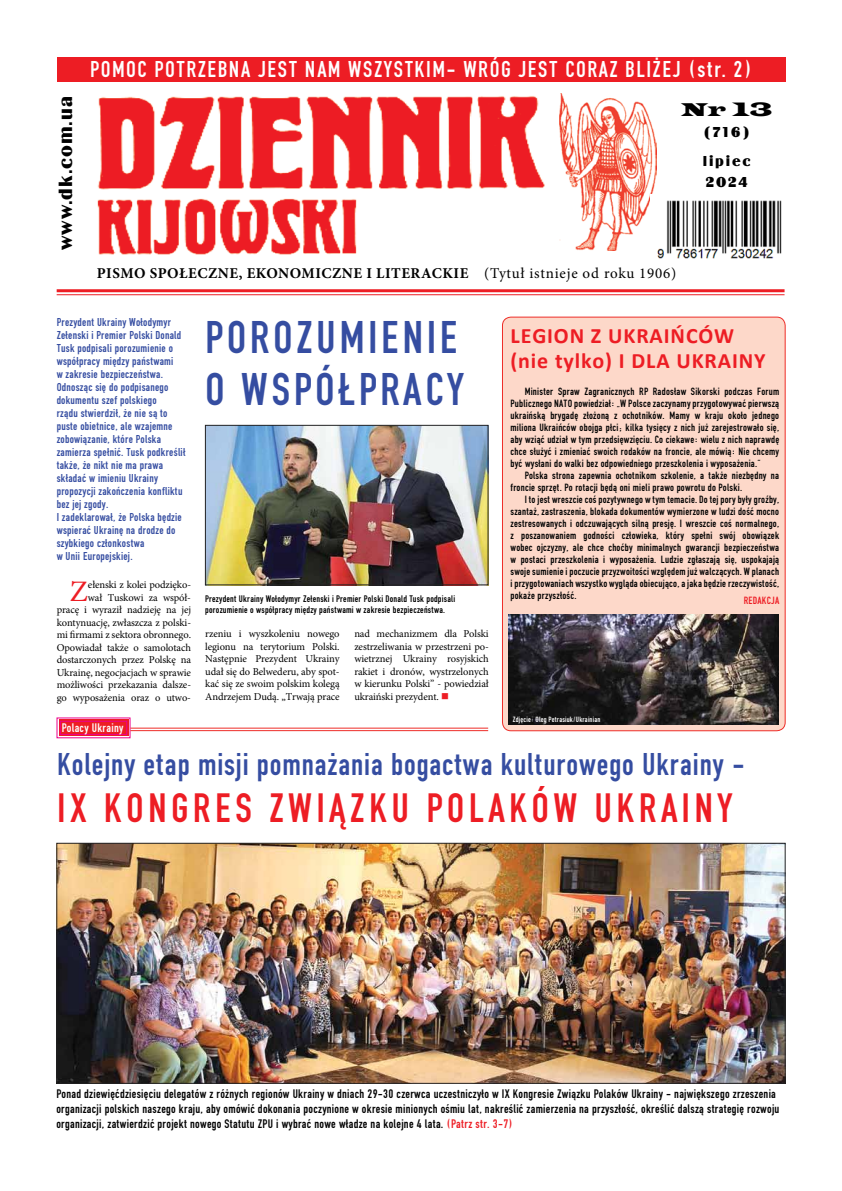
<style>
.page{position:relative;width:842px;height:1191px;background:#fff}
.page>*{position:absolute;margin:0;border:0;box-sizing:border-box;transform-origin:0 0}
.t1{font:48px/52px "Fette Eng DCE";letter-spacing:.07em;color:#354da1}
.t2{font:43px "Fette Eng DCE";letter-spacing:.1em;color:#ed1d24}
.t3{font:33px "Fette Eng DCE";letter-spacing:.025em;color:#354da1}
.t4{font:29.7px "Minion Pro";color:#ed1d24}
.t5{font:24px "Fette Eng DCE";letter-spacing:.06em;color:#fff}
.t6{font:700 22px/25px "Calibri";letter-spacing:.04em;color:#ed1d24}
.t7{font:20px "Binner DCE";color:#000}
.t8{font:20px "Latin Wide";color:#000}
.t9{font:700 15px "Minion Pro";letter-spacing:.035em;color:#000}
.t10{font:15px/29.5px "Binner DCE";letter-spacing:.12em;color:#000}
.t11{font:13px/15px "Fette Eng DCE";letter-spacing:.02em;color:#000}
.t12{font:13px "Fette Eng DCE";letter-spacing:.02em;color:#fff}
.t13{font:12px/13px "Fette Eng DCE";letter-spacing:.02em;color:#354da1}
.t14{font:11px/12px "Fette Eng DCE";letter-spacing:.02em;color:#000;text-align:justify}
.t15{font:11px "Fette Eng DCE";letter-spacing:.02em;color:#ed1d24}
.t16{font:10.5px/12.5px "Minion Pro";letter-spacing:-.01em;color:#000;text-align:justify}
.t17{font:10px/11px "Fette Eng DCE";letter-spacing:.02em;color:#000}
.t18{font:8px "Fette Eng DCE";letter-spacing:.02em;color:#fff}
.s1{font-size:19px}
.s2{font-weight:400}
.s3{color:#ed1d24}
</style>
<div class="page">
<svg style="left:56px;top:717px;width:75px;height:21px"></svg>
<div style="left:60px;top:721px;width:67px;height:14px;border:1px solid #ec008c"></div>
<hr style="left:130px;top:728px;width:358px;height:1px;background:#ee2d28">
<hr style="left:130px;top:730px;width:358px;height:1px;background:#ee2d28">
<img style="left:97px;top:96px;width:448px;height:159px">
<div style="left:57px;top:57px;width:728px;height:25px;background:#ed1d24"></div>
<hr style="left:57px;top:289px;width:727px;height:3px;background:#ed1d24">
<hr style="left:57px;top:294px;width:727px;height:1px;background:#ed1d24">
<img style="left:560px;top:93px;width:96px;height:157px">
<img style="left:651px;top:195px;width:131px;height:64px">
<img style="left:59px;top:845px;width:724px;height:236px">
<img style="left:207px;top:427px;width:279px;height:156px">
<div style="left:502px;top:317px;width:283px;height:413px;background:#fdd8c9;border-radius:9px"></div>
<div style="left:502px;top:316px;width:284px;height:415px;border:1px solid #ee2d28;border-radius:9px"></div>
<div style="left:205px;top:425px;width:283px;height:160px;border:1px solid #222223"></div>
<div style="left:57px;top:843px;width:728px;height:240px;border:1px solid #222223"></div>
<img style="left:509px;top:615px;width:270px;height:109px">
<h3 class="t7" style="left:54px;top:250px;width:155px;rotate:-90deg">www.dk.com.ua</h3>
<h3 class="t5" style="left:90px;top:56px;width:386px">POMOC POTRZEBNA JEST NAM WSZYSTKIM- WRÓG</h3>
<h3 class="t5" style="left:518px;top:56px;width:235px">JEST CORAZ BLIŻEJ (str. 2)</h3>
<h3 class="t8" style="left:681px;top:97px;width:93px"><span class="s1">N</span>r 13</h3>
<h3 class="t10" style="left:703px;top:117px;width:49px">(716) lipiec</h3>
<h3 class="t10" style="left:706px;top:168px;width:43px">2024</h3>
<h3 class="t9" style="left:97px;top:263px;width:581px">PISMO SPOŁECZNE, EKONOMICZNE I LITERACKIE <span class="s2">(Tytuł istnieje od roku 1906)</span></h3>
<p class="t13" style="left:57px;top:316px;width:130px">Prezydent Ukrainy Wołodymyr<br>Zełenski i Premier Polski Donald<br>Tusk podpisali porozumienie o współpracy między państwami<br>w zakresie bezpieczeństwa.<br>Odnosząc się do podpisanego dokumentu szef polskiego<br>rządu stwierdził, że nie są to puste obietnice, ale wzajemne zobowiązanie, które Polska zamierza spełnić. Tusk podkreślił także, że nikt nie ma prawa składać w imieniu Ukrainy propozycji zakończenia konfliktu bez jej zgody.<br>I zadeklarował, że Polska będzie wspierać Ukrainę na drodze do szybkiego członkostwa<br>w Unii Europejskiej.</p>
<h3 class="t4" style="left:70px;top:571px;width:19px">Z</h3>
<p class="t16" style="left:57px;top:579px;width:136px;text-align:right">ełenski z kolei podzięko-<br>wał Tuskowi za współ-<br>pracę i wyraził nadzieję na jej kontynuację, zwłaszcza z polski&shy;mi firmami z sektora obronnego.<br>Opowiadał także o samolotach dostarczonych przez Polskę na<br>Ukrainę, negocjacjach w sprawie możliwości przekazania dalsze&shy;go wyposażenia oraz o utwo-</p>
<p class="t12" style="left:62px;top:721px;width:63px">Polacy Ukrainy</p>
<h1 class="t1" style="left:205px;top:312px;width:260px">POROZUMIENIE<br>O WSPÓŁPRACY</h1>
<p class="t17" style="left:205px;top:593px;width:251px">Prezydent Ukrainy Wołodymyr Zełenski i Premier Polski Donald Tusk podpisali porozumienie o współpracy między państwami w zakresie bezpieczeństwa.</p>
<p class="t16" style="left:205px;top:627px;width:136px">rzeniu i wyszkoleniu nowego legionu na terytorium Polski.<br>Następnie Prezydent Ukrainy udał się do Belwederu, aby spot&shy;kać się ze swoim polskim kolegą Andrzejem Dudą. „Trwają prace</p>
<p class="t16" style="left:354px;top:627px;width:136px">nad mechanizmem dla Polski zestrzeliwania w przestrzeni po&shy;wietrznej Ukrainy rosyjskich rakiet i dronów, wystrzelonych w kierunku Polski” - powiedział ukraiński prezydent. <span class="s3">■</span></p>
<h3 class="t6" style="left:510px;top:323px;width:257px">LEGION Z UKRAIŃCÓW (nie tylko) I DLA UKRAINY</h3>
<p class="t14" style="left:510px;top:385px;width:270px;text-indent:14px">Minister Spraw Zagranicznych RP Radosław Sikorski podczas Forum Publicznego NATO powiedział: „W Polsce zaczynamy przygotowywać pierwszą ukraińską brygadę złożoną z ochotników. Mamy w kraju około jednego miliona Ukraińców obojga płci; kilka tysięcy z nich już zarejestrowało się, aby wziąć udział w tym przedsięwzięciu. Co ciekawe: wielu z nich naprawdę chce służyć i zmieniać swoich rodaków na froncie, ale mówią: Nie chcemy być wysłani do walki bez odpowiedniego przeszkolenia i wyposażenia.“</p>
<p class="t14" style="left:510px;top:469px;width:270px;text-indent:14px">Polska strona zapewnia ochotnikom szkolenie, a także niezbędny na froncie sprzęt. Po rotacji będą oni mieli prawo powrotu do Polski.</p>
<p class="t14" style="left:510px;top:493px;width:270px;text-indent:14px">I to jest wreszcie coś pozytywnego w tym temacie. Do tej pory były groźby, szantaż, zastraszenia, blokada dokumentów wymierzone w ludzi dość mocno zestresowanych i odczuwających silną presję. I wreszcie coś normalnego, z poszanowaniem godności człowieka, który spełni swój obowiązek wobec ojczyzny, ale chce choćby minimalnych gwarancji bezpieczeństwa w postaci przeszkolenia i wyposażenia. Ludzie zgłaszają się, uspokajają swoje sumienie i poczucie przyzwoitości względem już walczących. W planach i przygotowaniach wszystko wygląda obiecująco, a jaka będzie rzeczywistość, pokaże przyszłość.</p>
<p class="t15" style="left:744px;top:594px;width:37px">RE DAKCJA</p>
<p class="t18" style="left:513px;top:715px;width:89px">Zdjęcie: Oleg Petrasiuk/Ukrainian</p>
<h3 class="t3" style="left:57px;top:746px;width:689px">Kolejny etap misji pomnażania bogactwa kulturowego Ukrainy -</h3>
<h2 class="t2" style="left:57px;top:784px;width:313px">IX Kongres Związku</h2>
<h2 class="t2" style="left:426px;top:784px;width:307px">Polaków Ukrainy</h2>
<p class="t11" style="left:56px;top:1086px;width:725px">Ponad dziewięćdziesięciu delegatów z różnych regionów Ukrainy w dniach 29-30 czerwca uczestniczyło w IX Kongresie Związku Polaków Ukrainy - największego zrzeszenia organizacji polskich naszego kraju, aby omówić dokonania poczynione w okresie minionych ośmiu lat, nakreślić zamierzenia na przyszłość, określić dalszą strategię rozwoju organizacji, zatwierdzić projekt nowego Statutu ZPU i wybrać nowe władze na kolejne 4 lata. <span class="s3">(Patrz str. 3-7)</span></p>
</div>
